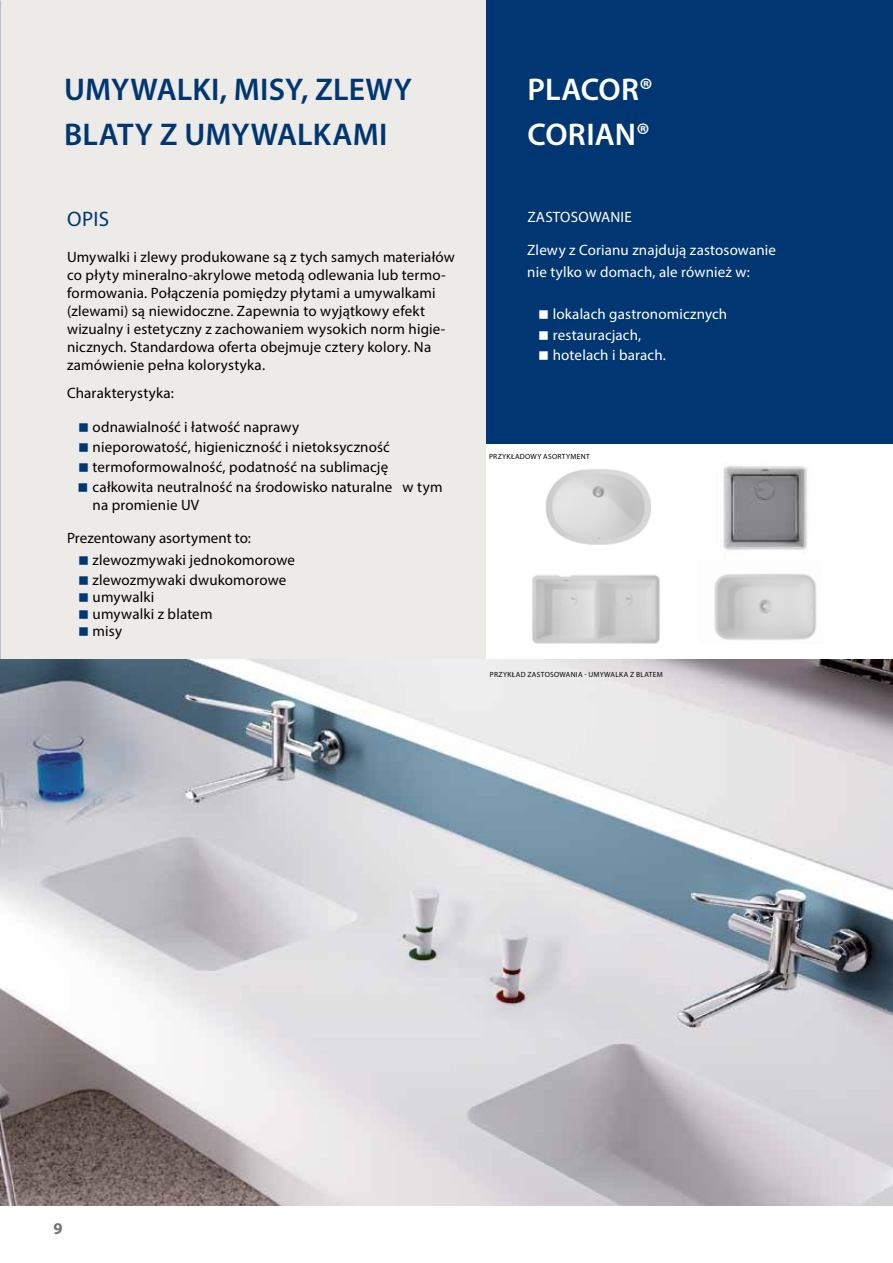
<style>
.page{position:relative;width:893px;height:1263px;background:#fff}
.page>*{position:absolute;margin:0;border:0;box-sizing:border-box;transform-origin:0 0}
.t1{font:600 31.5px/45px "Myriad Pro";letter-spacing:.005em;color:#003671}
.t2{font:600 31.5px/45px "Myriad Pro";color:#fff}
.t3{font:21px "Myriad Pro";color:#003671}
.t4{font:700 16.5px "Myriad Pro";color:#747373}
.t5{font:15px/18px "Myriad Pro";letter-spacing:.01em;color:#000}
.t6{font:15px/20.1px "Myriad Pro";letter-spacing:.01em;color:#fff}
.t7{font:7.5px "Myriad Pro";letter-spacing:.04em;color:#000}
</style>
<div class="page">
<div style="left:0;top:0;width:486px;height:1169px;background:#edebe8"></div>
<div style="left:486px;top:0;width:407px;height:1199px;background:#003671"></div>
<div style="left:486px;top:444px;width:407px;height:336px;background:#fff"></div>
<img style="left:714px;top:573px;width:103px;height:67px">
<img style="left:545px;top:469px;width:106px;height:75px">
<img style="left:723px;top:466px;width:84px;height:84px">
<img style="left:532px;top:575px;width:128px;height:69px">
<img style="left:0;top:660px;width:893px;height:545px">
<h1 class="t1" style="left:64px;top:66px;width:349px">UMYWALKI, MISY, ZLEWY<br>BLATY Z UMYWALKAMI</h1>
<h1 class="t2" style="left:528px;top:66px;width:127px">PLACOR®<br>CORIAN®</h1>
<h2 class="t3" style="left:67px;top:206px;width:43px">OPIS</h2>
<p class="t5" style="left:67px;top:248px;width:389px">Umywalki i zlewy produkowane są z tych samych materiałów co płyty mineralno-akrylowe metodą odlewania lub termo&shy;formowania. Połączenia pomiędzy płytami a umywalkami (zlewami) są niewidoczne. Zapewnia to wyjątkowy efekt wizualny i estetyczny z zachowaniem wysokich norm higie&shy;nicznych. Standardowa oferta obejmuje cztery kolory. Na zamówienie pełna kolorystyka.</p>
<p class="t5" style="left:67px;top:384px;width:108px">Charakterystyka:</p>
<p class="t5" style="left:93px;top:416px;width:351px;line-height:20.1px">odnawialność i łatwość naprawy<br>nieporowatość, higieniczność i nietoksyczność termoformowalność, podatność na sublimację całkowita neutralność na środowisko naturalne w tym</p>
<p class="t5" style="left:93px;top:496px;width:108px">na promienie UV</p>
<p class="t5" style="left:93px;top:528px;width:204px;line-height:20.7px;text-indent:-26px">Prezentowany asortyment to: zlewozmywaki jednokomorowe zlewozmywaki dwukomorowe</p>
<p class="t5" style="left:93px;top:588px;width:121px;line-height:17.1px">umywalki umywalki z blatem misy</p>
<p class="t6" style="left:527px;top:206px;width:106px">ZASTOSOWANIE</p>
<p class="t6" style="left:527px;top:238px;width:250px;line-height:22.2px">Zlewy z Corianu znajdują zastosowanie nie tylko w domach, ale również w:</p>
<p class="t6" style="left:553px;top:304px;width:176px">lokalach gastronomicznych restauracjach,<br>hotelach i barach.</p>
<p class="t7" style="left:489px;top:452px;width:102px">PRZYKŁADOWY ASORTYMENT</p>
<p class="t7" style="left:490px;top:670px;width:174px">PRZYKŁAD ZASTOSOWANIA - UMYWALKA Z BLATEM</p>
<p class="t4" style="left:53px;top:1218px;width:11px">9</p>
</div>
